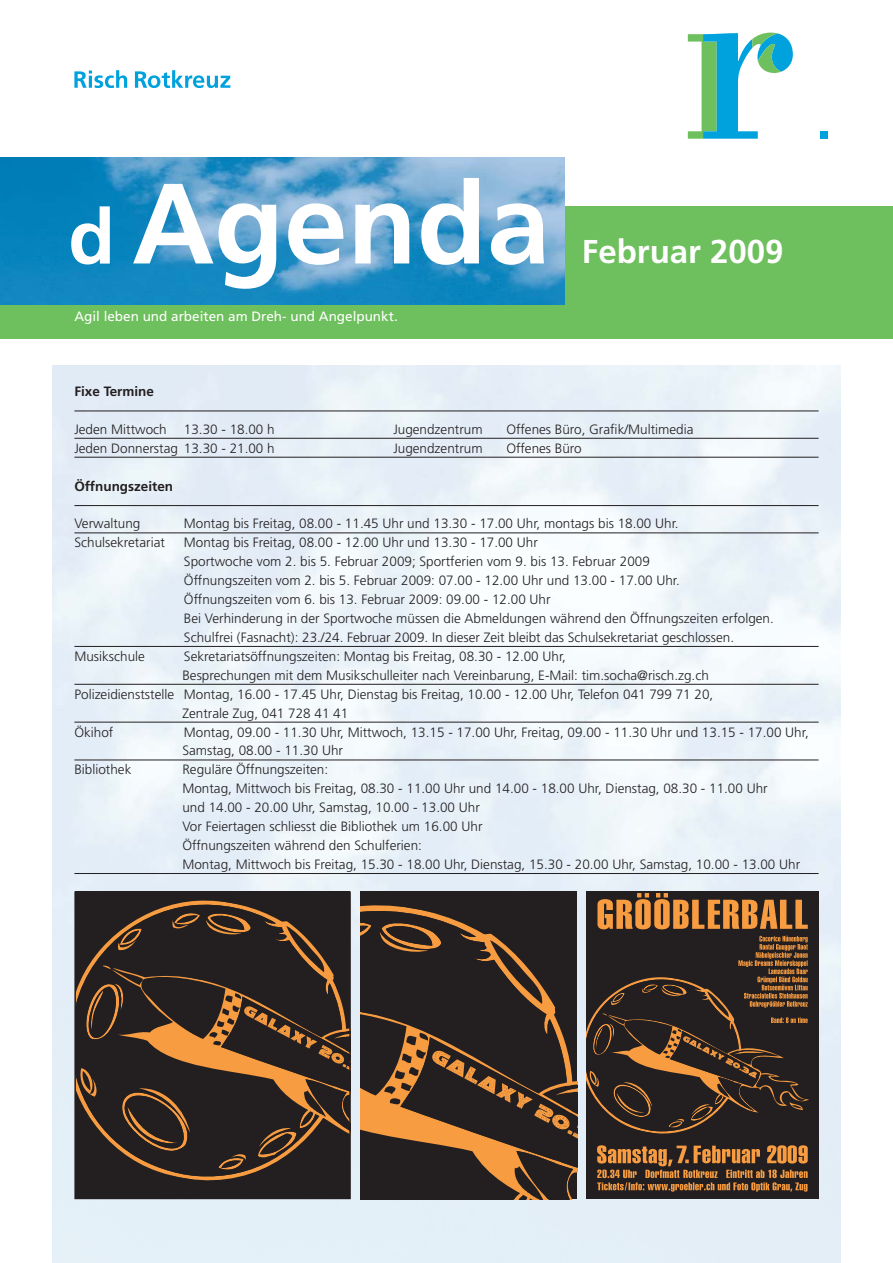
<style>
.page{position:relative;width:893px;height:1263px;background:#fff}
.page>*{position:absolute;margin:0;border:0;box-sizing:border-box;transform-origin:0 0}
.t1{font:700 33px "Frutiger LT Std";color:#fff}
.t2{font:300 13.5px/18.9px "Frutiger LT Std";color:#231f20}
.t3{font:13.5px "Frutiger LT Std";color:#fff}
.t4{font:700 13.5px "Frutiger LT Std";color:#231f20}
</style>
<div class="page">
<img style="left:52px;top:366px;width:789px;height:897px">
<hr style="left:74px;top:411px;width:745px;height:1px;background:#231f20">
<hr style="left:74px;top:438px;width:745px;height:1px;background:#231f20">
<hr style="left:74px;top:457px;width:745px;height:1px;background:#231f20">
<hr style="left:74px;top:505px;width:745px;height:1px;background:#231f20">
<hr style="left:74px;top:533px;width:745px;height:1px;background:#231f20">
<hr style="left:74px;top:646px;width:745px;height:1px;background:#231f20">
<hr style="left:74px;top:684px;width:745px;height:1px;background:#231f20">
<hr style="left:74px;top:722px;width:745px;height:1px;background:#231f20">
<hr style="left:74px;top:760px;width:745px;height:1px;background:#231f20">
<hr style="left:74px;top:873px;width:745px;height:1px;background:#231f20">
<div style="left:586px;top:891px;width:233px;height:308px;background:#231f20"></div>
<svg style="left:597px;top:893px;width:211px;height:36px"></svg>
<svg style="left:586px;top:936px;width:223px;height:256px"></svg>
<div style="left:77px;top:899px;width:269px;height:297px;background:#231f20"></div>
<svg style="left:77px;top:902px;width:265px;height:278px;background:#413024"></svg>
<svg style="left:78px;top:910px;width:270px;height:262px;background:#433124"></svg>
<div style="left:74px;top:891px;width:277px;height:308px;border:2px solid #231f20"></div>
<div style="left:360px;top:891px;width:217px;height:308px;background:#231f20"></div>
<svg style="left:360px;top:908px;width:89px;height:10px"></svg>
<svg style="left:360px;top:918px;width:217px;height:281px"></svg>
<div style="left:0;top:207px;width:893px;height:132px;background:#6ebf5d"></div>
<img style="left:0;top:157px;width:565px;height:147px">
<svg style="left:688px;top:33px;width:105px;height:106px"></svg>
<div style="left:820px;top:131px;width:8px;height:8px;background:#00a2de"></div>
<svg style="left:74px;top:70px;width:53px;height:18px"></svg>
<svg style="left:135px;top:70px;width:95px;height:18px"></svg>
<svg style="left:133px;top:178px;width:411px;height:111px;background:#86bcdc"></svg>
<svg style="left:71px;top:206px;width:39px;height:58px;background:#8cc5e0"></svg>
<p class="t3" style="left:74px;top:310px;width:325px">Agil leben und arbeiten am Dreh- und Angelpunkt.</p>
<h1 class="t1" style="left:582px;top:238px;width:203px">Februar 2009</h1>
<p class="t4" style="left:74px;top:385px;width:81px">Fixe Termine</p>
<p class="t2" style="left:74px;top:420px;width:94px">Jeden Mittwoch</p>
<p class="t2" style="left:184px;top:420px;width:92px">13.30 - 18.00 h</p>
<p class="t2" style="left:393px;top:420px;width:91px">Jugendzentrum</p>
<p class="t2" style="left:506px;top:420px;width:189px">Offenes Büro, Grafik/Multimedia</p>
<p class="t2" style="left:74px;top:439px;width:202px">Jeden Donnerstag 13.30 - 21.00 h</p>
<p class="t2" style="left:393px;top:439px;width:91px">Jugendzentrum</p>
<p class="t2" style="left:506px;top:439px;width:77px">Offenes Büro</p>
<p class="t4" style="left:74px;top:480px;width:100px">Öffnungszeiten</p>
<p class="t2" style="left:74px;top:515px;width:68px">Verwaltung</p>
<p class="t2" style="left:184px;top:515px;width:496px">Montag bis Freitag, 08.00 - 11.45 Uhr und 13.30 - 17.00 Uhr, montags bis 18.00 Uhr.</p>
<p class="t2" style="left:74px;top:534px;width:92px">Schulsekretariat</p>
<p class="t2" style="left:184px;top:534px;width:591px">Montag bis Freitag, 08.00 - 12.00 Uhr und 13.30 - 17.00 Uhr<br>Sportwoche vom 2. bis 5. Februar 2009; Sportferien vom 9. bis 13. Februar 2009<br>Öffnungszeiten vom 2. bis 5. Februar 2009: 07.00 - 12.00 Uhr und 13.00 - 17.00 Uhr.<br>Öffnungszeiten vom 6. bis 13. Februar 2009: 09.00 - 12.00 Uhr<br>Bei Verhinderung in der Sportwoche müssen die Abmeldungen während den Öffnungszeiten erfolgen.<br>Schulfrei (Fasnacht): 23./24. Februar 2009. In dieser Zeit bleibt das Schulsekretariat geschlossen.</p>
<p class="t2" style="left:74px;top:647px;width:72px">Musikschule</p>
<p class="t2" style="left:184px;top:647px;width:384px">Sekretariatsöffnungszeiten: Montag bis Freitag, 08.30 - 12.00 Uhr,</p>
<p class="t2" style="left:182px;top:666px;width:528px">Besprechungen mit dem Musikschulleiter nach Vereinbarung, E-Mail: tim.socha@risch.zg.ch</p>
<p class="t2" style="left:74px;top:685px;width:640px">Polizeidienststelle Montag, 16.00 - 17.45 Uhr, Dienstag bis Freitag, 10.00 - 12.00 Uhr, Telefon 041 799 71 20,</p>
<p class="t2" style="left:182px;top:704px;width:167px">Zentrale Zug, 041 728 41 41</p>
<p class="t2" style="left:74px;top:723px;width:41px">Ökihof</p>
<p class="t2" style="left:182px;top:723px;width:628px">Montag, 09.00 - 11.30 Uhr, Mittwoch, 13.15 - 17.00 Uhr, Freitag, 09.00 - 11.30 Uhr und 13.15 - 17.00 Uhr,<br>Samstag, 08.00 - 11.30 Uhr</p>
<p class="t2" style="left:74px;top:761px;width:59px">Bibliothek</p>
<p class="t2" style="left:182px;top:761px;width:619px">Reguläre Öffnungszeiten:<br>Montag, Mittwoch bis Freitag, 08.30 - 11.00 Uhr und 14.00 - 18.00 Uhr, Dienstag, 08.30 - 11.00 Uhr<br>und 14.00 - 20.00 Uhr, Samstag, 10.00 - 13.00 Uhr<br>Vor Feiertagen schliesst die Bibliothek um 16.00 Uhr<br>Öffnungszeiten während den Schulferien:<br>Montag, Mittwoch bis Freitag, 15.30 - 18.00 Uhr, Dienstag, 15.30 - 20.00 Uhr, Samstag, 10.00 - 13.00 Uhr</p>
</div>
